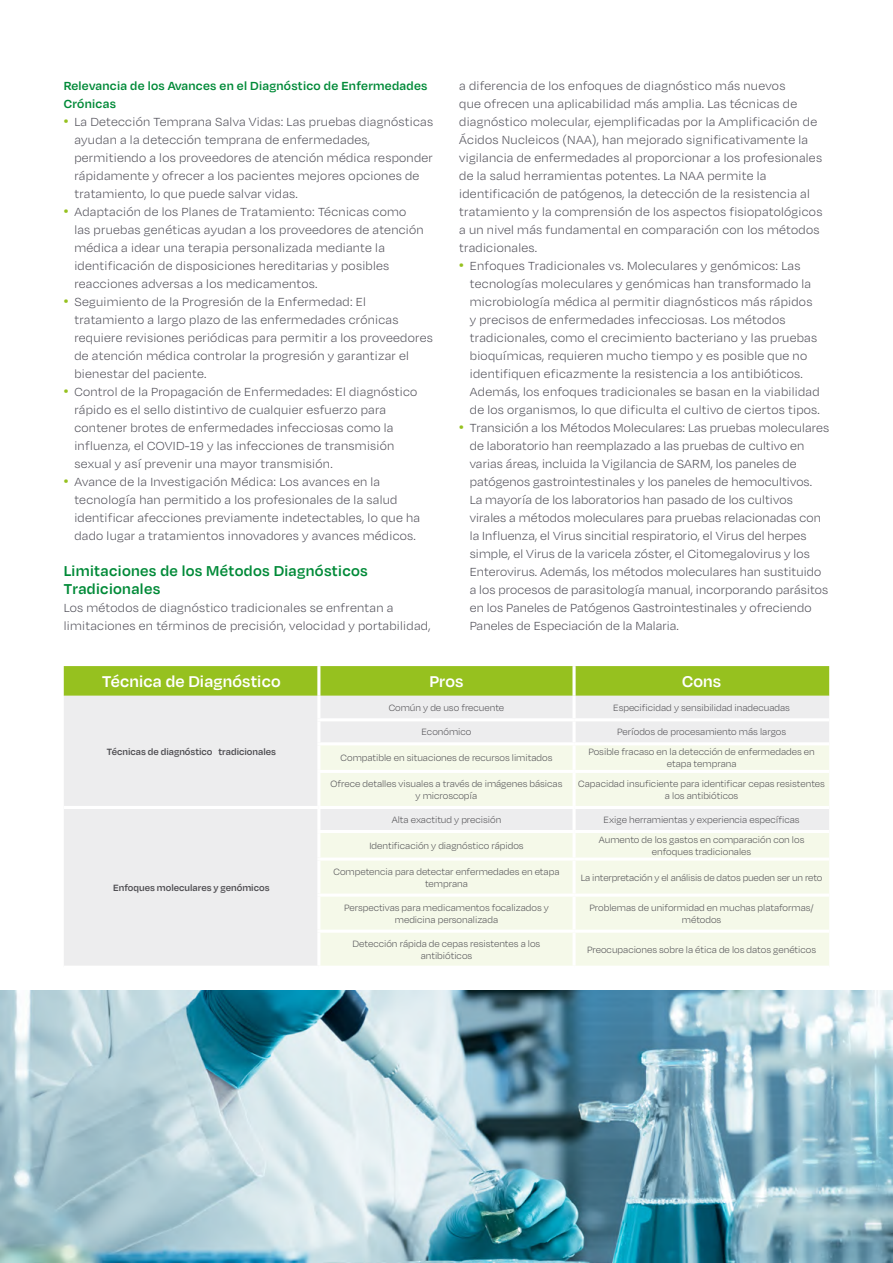
<style>
.page{position:relative;width:893px;height:1263px;background:#fff}
.page>*{position:absolute;margin:0;border:0;box-sizing:border-box;transform-origin:0 0}
.t1{font:600 18px "Degular";letter-spacing:.01em;color:#fff}
.t2{font:600 16.5px/18px "Degular";letter-spacing:.02em;color:#008a38}
.t3{font:300 13.5px/18px "Degular";letter-spacing:.02em;color:#4f4e57}
.t4{font:600 13.5px/18px "Degular";letter-spacing:.02em;color:#008a38}
.t5{font:300 13.5px "Urbane";color:#96c11f}
.t6{font:300 10.5px/12px "Degular";color:#504f53;text-align:center}
.t7{font:600 10.5px "Degular";color:#504f53}
</style>
<div class="page">
<div style="left:64px;top:666px;width:765px;height:30px;background:#96c11f"></div>
<div style="left:64px;top:696px;width:765px;height:270px;background:#ededee"></div>
<svg style="left:320px;top:745px;width:509px;height:221px;background:#f4f7e9"></svg>
<hr style="left:317px;top:666px;width:3px;height:30px;background:#fff">
<svg style="left:572px;top:666px;width:4px;height:30px"></svg>
<hr style="left:317px;top:718px;width:257px;height:3px;background:#fff">
<hr style="left:574px;top:718px;width:255px;height:3px;background:#fff">
<hr style="left:317px;top:742px;width:257px;height:3px;background:#fff">
<hr style="left:574px;top:742px;width:255px;height:3px;background:#fff">
<hr style="left:317px;top:770px;width:257px;height:3px;background:#fff">
<hr style="left:574px;top:770px;width:255px;height:3px;background:#fff">
<hr style="left:64px;top:806px;width:255px;height:3px;background:#fff">
<hr style="left:319px;top:806px;width:255px;height:3px;background:#fff">
<hr style="left:574px;top:806px;width:255px;height:3px;background:#fff">
<hr style="left:317px;top:830px;width:257px;height:3px;background:#fff">
<hr style="left:574px;top:830px;width:255px;height:3px;background:#fff">
<hr style="left:317px;top:857px;width:257px;height:4px;background:#fff">
<hr style="left:574px;top:857px;width:255px;height:4px;background:#fff">
<hr style="left:317px;top:893px;width:257px;height:4px;background:#fff">
<hr style="left:574px;top:893px;width:255px;height:4px;background:#fff">
<hr style="left:317px;top:929px;width:257px;height:4px;background:#fff">
<hr style="left:574px;top:929px;width:255px;height:4px;background:#fff">
<hr style="left:317px;top:696px;width:3px;height:22px;background:#fff">
<hr style="left:572px;top:696px;width:4px;height:22px;background:#fff">
<hr style="left:317px;top:721px;width:3px;height:21px;background:#fff">
<hr style="left:572px;top:721px;width:4px;height:21px;background:#fff">
<hr style="left:317px;top:745px;width:3px;height:25px;background:#fff">
<hr style="left:572px;top:745px;width:4px;height:25px;background:#fbfcf7">
<hr style="left:317px;top:773px;width:3px;height:33px;background:#fff">
<hr style="left:572px;top:773px;width:4px;height:33px;background:#fff">
<hr style="left:317px;top:809px;width:3px;height:21px;background:#fff">
<hr style="left:572px;top:809px;width:4px;height:21px;background:#fff">
<hr style="left:317px;top:833px;width:3px;height:24px;background:#fff">
<hr style="left:572px;top:833px;width:4px;height:24px;background:#fff">
<hr style="left:317px;top:861px;width:3px;height:32px;background:#fff">
<hr style="left:572px;top:861px;width:4px;height:32px;background:#fff">
<hr style="left:317px;top:897px;width:3px;height:32px;background:#fff">
<hr style="left:572px;top:897px;width:4px;height:32px;background:#fff">
<hr style="left:317px;top:933px;width:3px;height:33px;background:#fff">
<hr style="left:572px;top:933px;width:4px;height:33px;background:#fbfcf7">
<img style="left:0;top:990px;width:893px;height:273px">
<p class="t4" style="left:64px;top:76px;width:365px">Relevancia de los Avances en el Diagnóstico de Enfermedades<br>Crónicas</p>
<p class="t3" style="left:74px;top:112px;width:360px">La Detección Temprana Salva Vidas: Las pruebas diagnósticas</p>
<p class="t5" style="left:64px;top:112px;width:6px">•</p>
<p class="t3" style="left:74px;top:130px;width:360px">ayudan laa detección temprana de enfermedades, permitiendo a los proveedores de atención médica responder rápidamente y ofrecer a los pacientes mejores opciones de tratamiento lo, que puede salvar vidas.<br>Adaptación de los Planes de Tratamiento: Técnicas como</p>
<p class="t5" style="left:64px;top:202px;width:6px">•</p>
<p class="t3" style="left:74px;top:220px;width:351px">las pruebas genéticas ayudan a los proveedores de atención médica a idear una terapia personalizada mediante la identificación de disposiciones hereditarias y posibles reacciones adversas a los medicamentos.<br>Seguimiento de la Progresión de la Enfermedad: El</p>
<p class="t5" style="left:64px;top:292px;width:6px">•</p>
<p class="t3" style="left:74px;top:310px;width:360px">tratamiento a largo plazo de las enfermedades crónicas requiere revisiones periódicas para permitir a los proveedores de atención médica controlar la progresión y garantizar el bienestar del paciente.<br>Control de la Propagación de Enfermedades: El diagnóstico</p>
<p class="t5" style="left:64px;top:382px;width:6px">•</p>
<p class="t3" style="left:74px;top:400px;width:321px">rápido es el sello distintivo de cualquier esfuerzo para contener brotes de enfermedades infecciosas como la influenza, el COVID-19 y las infecciones de transmisión sexual y así prevenir una mayor transmisión.<br>Avance de la Investigación Médica: Los avances en la</p>
<p class="t5" style="left:64px;top:472px;width:6px">•</p>
<p class="t3" style="left:74px;top:490px;width:347px">tecnología han permitido a los profesionales de la salud identificar afecciones previamente indetectables lo, que ha dado lugar a tratamientos innovadores y avances médicos.</p>
<p class="t2" style="left:64px;top:561px;width:306px">Limitaciones de los Métodos Diagnósticos<br>Tradicionales</p>
<p class="t3" style="left:64px;top:598px;width:368px">Los métodos de diagnóstico tradicionales se enfrentan a limitaciones en términos de precisión, velocidad y portabilidad,</p>
<p class="t3" style="left:459px;top:76px;width:328px">a diferencia de los enfoques de diagnóstico más nuevos</p>
<p class="t3" style="left:459px;top:94px;width:339px">que ofrecen una aplicabilidad más amplia. Las técnicas de</p>
<p class="t3" style="left:459px;top:112px;width:359px">diagnóstico molecular, ejemplificadas por la Amplificación de</p>
<p class="t3" style="left:459px;top:130px;width:350px">Ácidos Nucleicos (NAA ,) han mejorado significativamente la</p>
<p class="t3" style="left:459px;top:148px;width:364px">vigilancia de enfermedades al proporcionar a los profesionales</p>
<p class="t3" style="left:459px;top:166px;width:309px">de la salud herramientas potentes. La NAA permite la</p>
<p class="t3" style="left:459px;top:184px;width:352px">identificación de patógenos la, detección de la resistencia al</p>
<p class="t3" style="left:459px;top:202px;width:365px">tratamiento lay comprensión de los aspectos fisiopatológicos</p>
<p class="t3" style="left:459px;top:220px;width:362px">a un nivel más fundamental en comparación con los métodos</p>
<p class="t3" style="left:459px;top:238px;width:80px">tradicionales.</p>
<p class="t3" style="left:470px;top:256px;width:332px">Enfoques Tradicionales vs. Moleculares y genómicos: Las</p>
<p class="t5" style="left:459px;top:256px;width:6px">•</p>
<p class="t3" style="left:470px;top:274px;width:361px">tecnologías moleculares y genómicas han transformado la microbiología médica al permitir diagnósticos más rápidos<br>y precisos de enfermedades infecciosas. Los métodos tradicionales, como el crecimiento bacteriano y las pruebas bioquímicas, requieren mucho tiempo y es posible que no identifiquen eficazmente la resistencia a los antibióticos.<br>Además, los enfoques tradicionales se basan en la viabilidad de los organismos lo, que dificulta el cultivo de ciertos tipos.<br>Transición a los Métodos Moleculares: Las pruebas moleculares</p>
<p class="t5" style="left:459px;top:418px;width:6px">•</p>
<p class="t3" style="left:470px;top:436px;width:360px">de laboratorio han reemplazado a las pruebas de cultivo en varias áreas, incluida la Vigilancia de SARM, los paneles de patógenos gastrointestinales y los paneles de hemocultivos.<br>La mayoría de los laboratorios han pasado de los cultivos virales a métodos moleculares para pruebas relacionadas con la Influenza, el Virus sincitial respiratorio, el Virus del herpes simple, el Virus de la varicela zóster, el Citomegalovirus y los Enterovirus. Además, los métodos moleculares han sustituido a los procesos de parasitología manual, incorporando parásitos en los Paneles de Patógenos Gastrointestinales y ofreciendo Paneles de Especiación de la Malaria.</p>
<h1 class="t1" style="left:102px;top:670px;width:180px">Técnica de Diagnóstico</h1>
<h1 class="t1" style="left:429px;top:670px;width:36px">Pros</h1>
<h1 class="t1" style="left:682px;top:670px;width:41px">Cons</h1>
<p class="t6" style="left:389px;top:702px;width:117px">Común y de uso frecuente</p>
<p class="t6" style="left:613px;top:702px;width:178px">Especificidad y sensibilidad inadecuadas</p>
<p class="t6" style="left:422px;top:726px;width:51px">Económico</p>
<p class="t6" style="left:617px;top:726px;width:170px">Períodos de procesamiento más largos</p>
<p class="t7" style="left:107px;top:745px;width:107px">Técnicas de diagnóstico</p>
<p class="t7" style="left:219px;top:745px;width:59px">tradicionales</p>
<p class="t6" style="left:341px;top:751px;width:213px">Compatible en situaciones de recursos limitados</p>
<p class="t6" style="left:588px;top:745px;width:228px">Posible fracaso en la detección de enfermedades en</p>
<p class="t6" style="left:667px;top:757px;width:71px">etapa temprana</p>
<p class="t6" style="left:331px;top:777px;width:233px">Ofrece detalles visuales a través de imágenes básicas y microscopía</p>
<p class="t6" style="left:578px;top:777px;width:248px">Capacidad insuficiente para identificar cepas resistentes a los antibióticos</p>
<p class="t6" style="left:392px;top:813px;width:111px">Alta exactitud y precisión</p>
<p class="t6" style="left:604px;top:813px;width:197px">Exige herramientas y experiencia específicas</p>
<p class="t6" style="left:369px;top:839px;width:156px">Identificación y diagnóstico rápidos</p>
<p class="t6" style="left:599px;top:833px;width:207px">Aumento de los gastos en comparación con los</p>
<p class="t6" style="left:652px;top:845px;width:101px">enfoques tradicionales</p>
<p class="t7" style="left:113px;top:881px;width:158px">Enfoques moleculares y genómicos</p>
<p class="t6" style="left:334px;top:865px;width:227px">Competencia para detectar enfermedades en etapa</p>
<p class="t6" style="left:581px;top:871px;width:243px">La interpretación y el análisis de datos pueden ser un reto</p>
<p class="t6" style="left:425px;top:877px;width:44px">temprana</p>
<p class="t6" style="left:344px;top:901px;width:206px">Perspectivas para medicamentos focalizados y medicina personalizada</p>
<p class="t6" style="left:590px;top:901px;width:226px">Problemas de uniformidad en muchas plataformas/ métodos</p>
<p class="t6" style="left:353px;top:937px;width:189px">Detección rápida de cepas resistentes a los</p>
<p class="t6" style="left:587px;top:943px;width:231px">Preocupaciones sobre la ética de los datos genéticos</p>
<p class="t6" style="left:421px;top:949px;width:53px">antibióticos</p>
</div>
